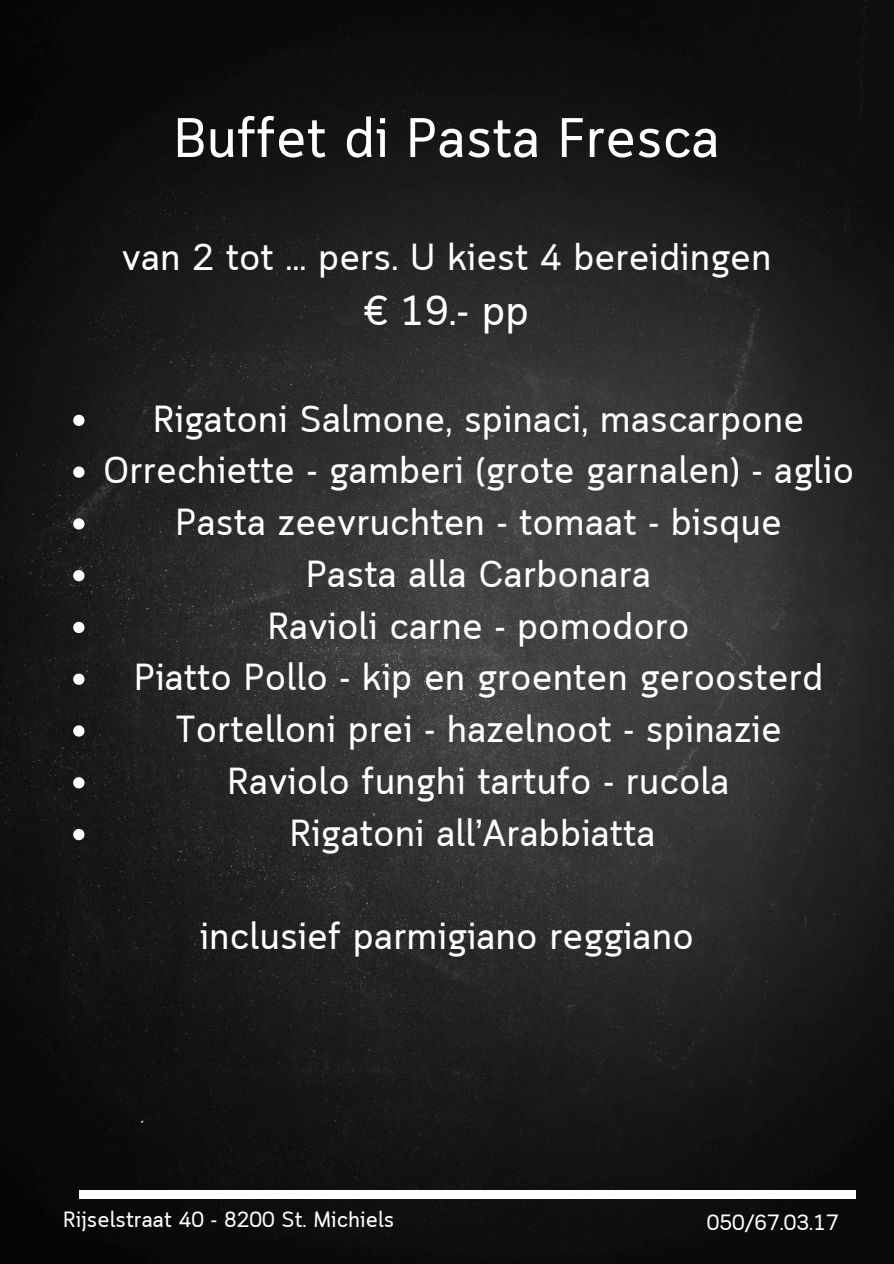
<style>
.page{position:relative;width:894px;height:1264px;background:#fff}
.page>*{position:absolute;margin:0;border:0;box-sizing:border-box;transform-origin:0 0}
.t1{font:55.5px "Cloud";color:#fff}
.t2{font:42px "Cloud";color:#fff}
.t3{font:37.5px "Cloud";color:#fff}
.t4{font:22.05px "Cloud";color:#fff}
</style>
<div class="page">
<img style="left:0;top:0;width:893px;height:1263px">
<div style="left:79px;top:1190px;width:776px;height:8px;background:#fff"></div>
<svg style="left:73px;top:415px;width:11px;height:11px"></svg>
<svg style="left:73px;top:466px;width:11px;height:12px"></svg>
<svg style="left:73px;top:518px;width:11px;height:11px"></svg>
<svg style="left:73px;top:570px;width:11px;height:11px"></svg>
<svg style="left:73px;top:622px;width:11px;height:11px"></svg>
<svg style="left:73px;top:673px;width:11px;height:12px"></svg>
<svg style="left:73px;top:725px;width:11px;height:11px"></svg>
<svg style="left:73px;top:777px;width:11px;height:11px"></svg>
<svg style="left:73px;top:829px;width:11px;height:11px"></svg>
<h2 class="t1" style="left:174px;top:106px;width:547px">Buffet di Pasta Fresca</h2>
<p class="t3" style="left:122px;top:235px;width:651px">van 2 tot ... pers. U kiest 4 bereidingen</p>
<p class="t2" style="left:364px;top:286px;width:166px">€ 19.- pp</p>
<p class="t3" style="left:153px;top:397px;width:652px">Rigatoni Salmone, spinaci, mascarpone</p>
<p class="t3" style="left:103px;top:449px;width:752px">Orrechiette - gamberi (grote garnalen) - aglio</p>
<p class="t3" style="left:175px;top:500px;width:607px">Pasta zeevruchten - tomaat - bisque</p>
<p class="t3" style="left:306px;top:552px;width:346px">Pasta alla Carbonara</p>
<p class="t3" style="left:267px;top:604px;width:423px">Ravioli carne - pomodoro</p>
<p class="t3" style="left:134px;top:656px;width:690px">Piatto Pollo - kip en groenten geroosterd</p>
<p class="t3" style="left:175px;top:707px;width:608px">Tortelloni prei - hazelnoot - spinazie</p>
<p class="t3" style="left:227px;top:759px;width:503px">Raviolo funghi tartufo - rucola</p>
<h2 class="t3" style="left:290px;top:811px;width:367px">Rigatoni all’Arabbiatta</h2>
<p class="t3" style="left:200px;top:914px;width:495px">inclusief parmigiano reggiano</p>
<h1 class="t4" style="left:63px;top:1206px;width:332px">Rijselstraat 40 - 8200 St. Michiels</h1>
<p class="t4" style="left:706px;top:1209px;width:133px">050/67.03.17</p>
</div>
